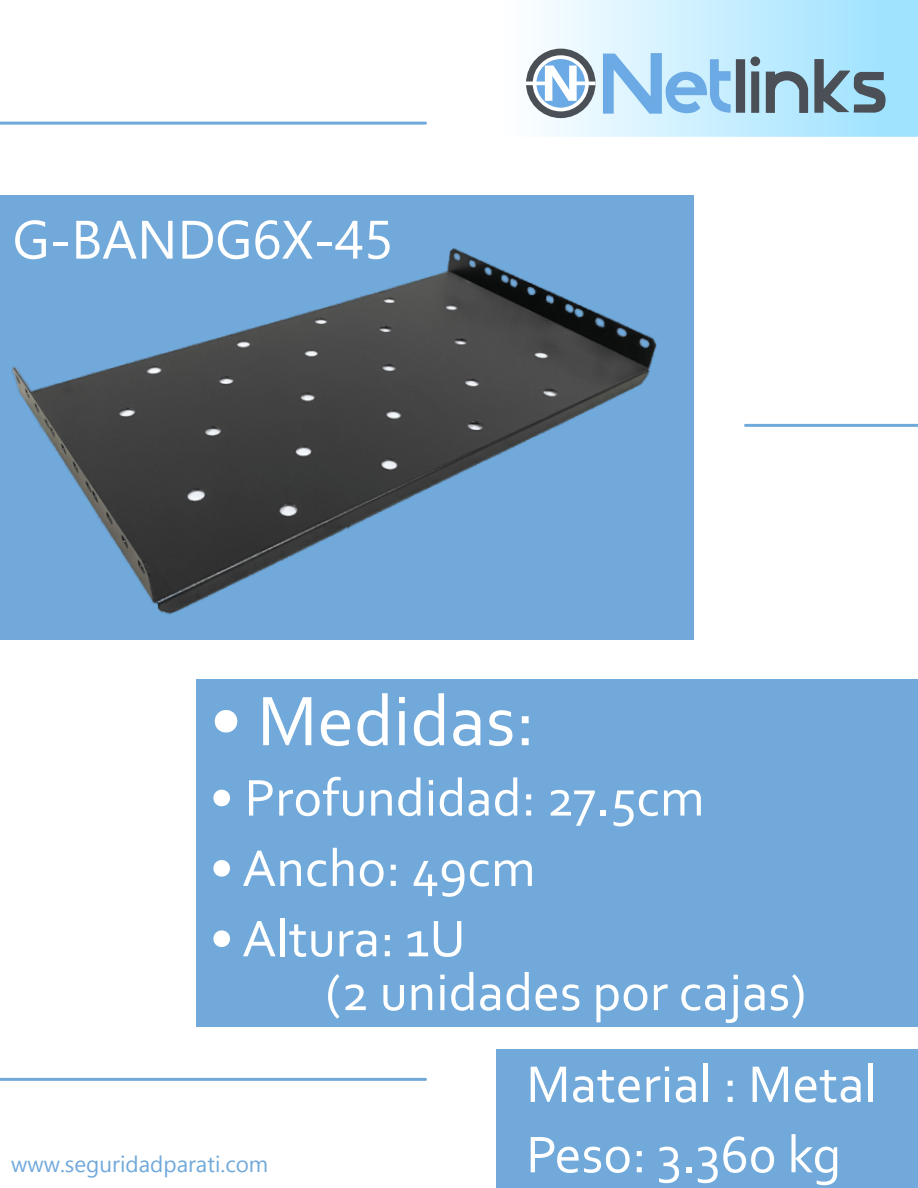
<style>
.page{position:relative;width:918px;height:1188px;background:#fff}
.page>*{position:absolute;margin:0;border:0;box-sizing:border-box;transform-origin:0 0}
.t1{font:73.5px "Corbel";color:#fff}
.t2{font:54px/70.3px "Corbel";color:#fff}
.t3{font:54px "Gadugi";color:#fff}
.t4{font:700 50.4px "Segoe UI";color:#fff}
.t5{font:22.5px "Gadugi";color:#71a9db}
</style>
<div class="page">
<div style="left:0;top:195px;width:693px;height:445px;background:#71a9db"></div>
<div style="left:496px;top:1050px;width:422px;height:138px;background:#71a9db"></div>
<div style="left:196px;top:680px;width:722px;height:347px;background:#71a9db"></div>
<img style="left:12px;top:247px;width:645px;height:368px">
<img style="left:526px;top:0;width:392px;height:137px">
<div style="left:751px;top:71px;width:8px;height:42px;background:#4b5056"></div>
<svg style="left:766px;top:71px;width:42px;height:42px;background:#7e99a6"></svg>
<svg style="left:603px;top:53px;width:128px;height:61px;background:#a3d0f2"></svg>
<div style="left:736px;top:59px;width:9px;height:54px;background:#4b5056"></div>
<svg style="left:814px;top:59px;width:72px;height:54px;background:#7c9fb0"></svg>
<div style="left:750px;top:56px;width:10px;height:10px;background:#4b5056;border-radius:50%"></div>
<div style="left:526px;top:49px;width:70px;height:69px;background:#4b5056;border-radius:50%"></div>
<svg style="left:533px;top:55px;width:56px;height:56px;background:#8ebde9"></svg>
<hr style="left:576px;top:82px;width:20px;height:3px;background:#fff">
<hr style="left:526px;top:82px;width:20px;height:3px;background:#fff">
<hr style="left:0;top:122px;width:426px;height:3px;background:#71a9db">
<hr style="left:0;top:1078px;width:426px;height:3px;background:#71a9db">
<hr style="left:745px;top:424px;width:173px;height:3px;background:#71a9db">
<p class="t3" style="left:13px;top:219px;width:382px">G-BANDG6X-45</p>
<p class="t4" style="left:541px;top:64px;width:41px">N</p>
<h1 class="t1" style="left:210px;top:691px;width:327px">• Medidas:</h1>
<p class="t2" style="left:210px;top:767px;width:497px">• Profundidad: 27.5cm</p>
<p class="t2" style="left:210px;top:838px;width:328px">• Ancho: 49cm</p>
<p class="t2" style="left:210px;top:908px;width:257px">• Altura: 1U</p>
<p class="t5" style="left:11px;top:1156px;width:259px">www.seguridadparati.com</p>
<p class="t2" style="left:325px;top:962px;width:483px">(2 unidades por cajas)</p>
<p class="t2" style="left:526px;top:1054px;width:352px">Material : Metal<br>Peso: 3.360 kg</p>
</div>
